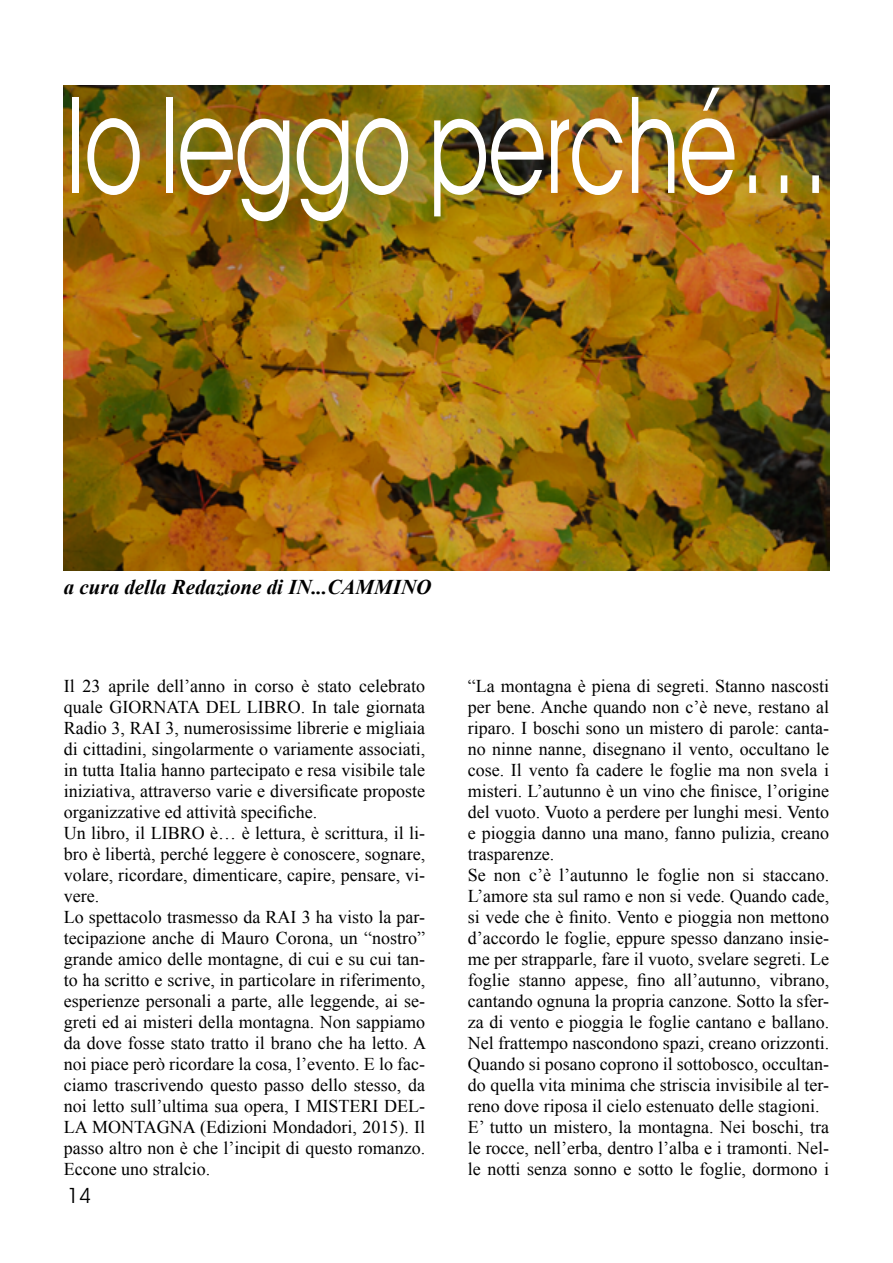
<style>
.page{position:relative;width:893px;height:1263px;background:#fff}
.page>*{position:absolute;margin:0;border:0;box-sizing:border-box;transform-origin:0 0}
.t1{font:135px "Avant Garde IT Cby BT";color:#fff;scale:.7 1}
.t2{font:italic 700 21px "Times New Roman";color:#000}
.t3{font:21px "Avant Garde IT Cby BT";color:#000}
.t4{font:18px/21px "Times New Roman";color:#000}
</style>
<div class="page">
<img style="left:64px;top:86px;width:765px;height:485px">
<h1 class="t1" style="left:66px;top:63px;width:1095px">Io leggo perché…</h1>
<p class="t2" style="left:64px;top:572px;width:369px">a cura della Redazione di IN...CAMMINO</p>
<p class="t4" style="left:64px;top:675px;width:364px">Il 23 aprile dell’anno in corso è stato celebrato quale GIORNATA DEL LIBRO. In tale giornata Radio 3, RAI 3, numerosissime librerie e migliaia di cittadini, singolarmente o variamente associati, in tutta Italia hanno partecipato e resa visibile tale iniziativa, attraverso varie e diversificate proposte organizzative ed attività specifiche.<br>Un libro, il LIBRO è… è lettura, è scrittura, il li&shy;bro è libertà, perché leggere è conoscere, sognare, volare, ricordare, dimenticare, capire, pensare, vi&shy;vere.<br>Lo spettacolo trasmesso da RAI 3 ha visto la par&shy;tecipazione anche di Mauro Corona, un “nostro” grande amico delle montagne, di cui e su cui tan&shy;to ha scritto e scrive, in particolare in riferimento, esperienze personali a parte, alle leggende, ai se&shy;greti ed ai misteri della montagna. Non sappiamo da dove fosse stato tratto il brano che ha letto. A noi piace però ricordare la cosa, l’evento. E lo fac&shy;ciamo trascrivendo questo passo dello stesso, da noi letto sull’ultima sua opera, I MISTERI DEL-LA MONTAGNA (Edizioni Mondadori, 2015). Il passo altro non è che l’incipit di questo romanzo.<br>Eccone uno stralcio.</p>
<p class="t3" style="left:67px;top:1183px;width:25px">14</p>
<p class="t4" style="left:468px;top:675px;width:363px">“La montagna è piena di segreti. Stanno nascosti per bene. Anche quando non c’è neve, restano al riparo. I boschi sono un mistero di parole: canta&shy;no ninne nanne, disegnano il vento, occultano le cose. Il vento fa cadere le foglie ma non svela i misteri. L’autunno è un vino che finisce, l’origine del vuoto. Vuoto a perdere per lunghi mesi. Vento e pioggia danno una mano, fanno pulizia, creano trasparenze.<br>Se non c’è l’autunno le foglie non si staccano.<br>L’amore sta sul ramo e non si vede. Quando cade, si vede che è finito. Vento e pioggia non mettono d’accordo le foglie, eppure spesso danzano insie&shy;me per strapparle, fare il vuoto, svelare segreti. Le foglie stanno appese, fino all’autunno, vibrano, cantando ognuna la propria canzone. Sotto la sfer&shy;za di vento e pioggia le foglie cantano e ballano.<br>Nel frattempo nascondono spazi, creano orizzonti.<br>Quando si posano coprono il sottobosco, occultan&shy;do quella vita minima che striscia invisibile al ter&shy;reno dove riposa il cielo estenuato delle stagioni.<br>E’ tutto un mistero, la montagna. Nei boschi, tra le rocce, nell’erba, dentro l’alba e i tramonti. Nel&shy;le notti senza sonno e sotto le foglie, dormono i</p>
</div>
